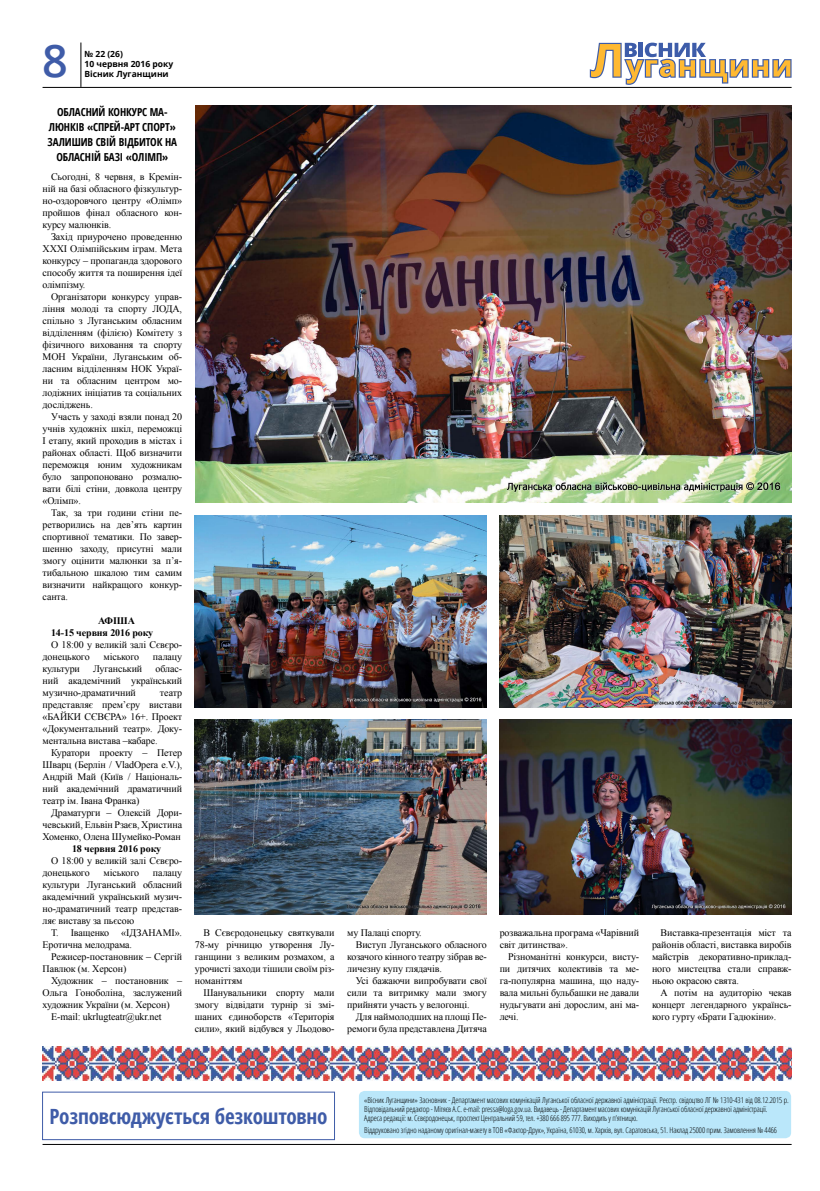
<style>
.page{position:relative;width:820px;height:1191px;background:#fff}
.page>*{position:absolute;margin:0;border:0;box-sizing:border-box;transform-origin:0 0}
.t1{font:600 45px "Open Sans";color:#3f5ca8}
.t2{font:700 condensed 21px "Open Sans";letter-spacing:-.01em;color:#3f5ca8}
.t3{font:700 condensed 11px/15px "Open Sans";letter-spacing:-.01em;color:#000;text-align:center}
.t4{font:10px/12px "Times New Roman";letter-spacing:-.01em;color:#000;text-align:justify}
.t5{font:700 10px/12px "Times New Roman";letter-spacing:-.01em;color:#000}
.t6{font:700 8.5px/10.2px "Open Sans";color:#000}
.t7{font:300 condensed 8px/9px "Open Sans";letter-spacing:-.015em;color:#000}
</style>
<div class="page">
<hr style="left:43px;top:87px;width:748px;height:1px;background:#000">
<hr style="left:81px;top:43px;width:1px;height:44px;background:#000">
<img style="left:43px;top:1046px;width:748px;height:34px">
<div style="left:359px;top:1091px;width:431px;height:47px;background:#bae7fa;border-radius:6px"></div>
<hr style="left:43px;top:1144px;width:748px;height:1px;background:#000">
<svg style="left:589px;top:43px;width:202px;height:42px"></svg>
<img style="left:195px;top:105px;width:596px;height:398px">
<img style="left:499px;top:516px;width:292px;height:192px">
<img style="left:499px;top:720px;width:292px;height:194px">
<img style="left:195px;top:516px;width:291px;height:192px">
<img style="left:195px;top:720px;width:291px;height:194px">
<div style="left:42px;top:1091px;width:293px;height:49px;border:1px solid #3f5ca8"></div>
<h1 class="t1" style="left:42px;top:30px;width:27px">8</h1>
<p class="t6" style="left:84px;top:49px;width:90px">№ 22 (26)<br>10 червня 2016 року</p>
<p class="t6" style="left:84px;top:69px;width:86px">Вісник Луганщини</p>
<p class="t3" style="left:48px;top:104px;width:131px">ОБЛАСНИЙ КОНКУРС МА-<br>ЛЮНКІВ «СПРЕЙ-АРТ СПОРТ»<br>ЗАЛИШИВ СВІЙ ВІДБИТОК НА<br>ОБЛАСНІЙ БАЗІ «ОЛІМП»</p>
<p class="t4" style="left:43px;top:170px;width:141px;text-indent:8px">Сьогодні, 8 червня, в Кремін&shy;ній на базі обласного фізкультур&shy;но-оздоровчого центру «Олімп» пройшов фінал обласного кон&shy;курсу малюнків.</p>
<p class="t4" style="left:43px;top:230px;width:141px;text-indent:8px">Захід приурочено проведенню ХХХІ Олімпійським іграм. Мета конкурсу – пропаганда здорового способу життя та поширення ідеї олімпізму.</p>
<p class="t4" style="left:43px;top:290px;width:141px;text-indent:8px">Організатори конкурсу управ&shy;ління молоді та спорту ЛОДА, спільно з Луганським обласним відділенням (філією) Комітету з фізичного виховання та спорту МОН України, Луганським об&shy;ласним відділенням НОК Украї&shy;ни та обласним центром мо&shy;лодіжних ініціатив та соціальних досліджень.</p>
<p class="t4" style="left:43px;top:410px;width:141px;text-indent:8px">Участь у заході взяли понад 20 учнів художніх шкіл, переможці І етапу, який проходив в містах і районах області. Щоб визначити переможця юним художникам було запропоновано розмалю&shy;вати білі стіни, довкола центру «Олімп».</p>
<p class="t4" style="left:43px;top:506px;width:141px;text-indent:8px">Так, за три години стіни пе&shy;ретворились на дев’ять картин спортивної тематики. По завер&shy;шенню заходу, присутні мали змогу оцінити малюнки за п’я&shy;тибальною шкалою тим самим визначити найкращого конкур&shy;санта.</p>
<p class="t5" style="left:51px;top:614px;width:104px;text-indent:47px">АФІША<br>14-15 червня 2016 року</p>
<p class="t4" style="left:43px;top:638px;width:141px;text-indent:8px">О 18:00 у великій залі Сєвєро&shy;донецького</p>
<p class="t4" style="left:103px;top:650px;width:37px">міського</p>
<p class="t4" style="left:153px;top:650px;width:31px">палацу</p>
<p class="t4" style="left:43px;top:662px;width:141px;text-indent:113px">облас&shy;ний академічний український музично-драматичний</p>
<p class="t4" style="left:43px;top:662px;width:39px">культури</p>
<p class="t4" style="left:93px;top:662px;width:51px">Луганський</p>
<p class="t4" style="left:43px;top:686px;width:141px;text-indent:117px">театр представляє прем’єру вистави «БАЙКИ СЄВЄРА» 16+. Проект «Документальний театр». Доку&shy;ментальна вистава –кабаре.</p>
<p class="t4" style="left:43px;top:746px;width:141px;text-indent:8px">Куратори проекту – Петер Шварц (Берлін / VladOpera e.V.), Андрій Май (Київ / Національ&shy;ний академічний драматичний театр ім. Івана Франка)</p>
<p class="t4" style="left:43px;top:806px;width:141px;text-indent:8px">Драматурги – Олексій Дори&shy;чевський, Ельвін Рзаєв, Христина Хоменко, Олена Шумейко-Роман</p>
<p class="t5" style="left:72px;top:842px;width:91px">18 червня 2016 року</p>
<p class="t4" style="left:43px;top:854px;width:141px;text-indent:8px">О 18:00 у великій залі Сєвєро&shy;донецького</p>
<p class="t4" style="left:103px;top:866px;width:37px">міського</p>
<p class="t4" style="left:43px;top:866px;width:141px;text-indent:110px">палацу культури Луганський обласний академічний український музич&shy;но-драматичний театр представ&shy;ляє виставу за пьєсою</p>
<p class="t4" style="left:43px;top:926px;width:141px;text-indent:8px">Т. Іващенко «ІДЗАНАМІ».<br>Еротична мелодрама.</p>
<p class="t4" style="left:43px;top:950px;width:141px;text-indent:8px">Режисер-постановник – Сергій<br>Павлюк (м. Херсон)</p>
<p class="t4" style="left:51px;top:974px;width:132px">Художник – постановник –</p>
<p class="t4" style="left:43px;top:986px;width:141px">Ольга Гоноболіна, заслужений</p>
<p class="t4" style="left:43px;top:998px;width:129px">художник України (м. Херсон)</p>
<p class="t4" style="left:51px;top:1010px;width:112px">E-mail: ukrlugteatr@ukr.net</p>
<p class="t4" style="left:195px;top:926px;width:141px;text-indent:8px">В Сєвєродонецьку святкували 78-му річницю утворення Лу&shy;ганщини з великим розмахом, а урочисті заходи тішили своїм різ&shy;номаніттям</p>
<p class="t4" style="left:195px;top:986px;width:141px;text-indent:8px">Шанувальники спорту мали змогу відвідати турнір зі змі&shy;шаних єдиноборств «Територія сили», який відбувся у Льодово-</p>
<p class="t4" style="left:347px;top:926px;width:76px">му Палаці спорту.</p>
<p class="t4" style="left:355px;top:938px;width:132px">Виступ Луганського обласного</p>
<p class="t4" style="left:347px;top:950px;width:141px">козачого кінного театру зібрав ве-</p>
<p class="t4" style="left:347px;top:962px;width:96px">личезну купу глядачів.</p>
<p class="t4" style="left:355px;top:974px;width:132px">Усі бажаючи випробувати свої</p>
<p class="t4" style="left:347px;top:986px;width:141px">сили та витримку мали змогу</p>
<p class="t4" style="left:347px;top:998px;width:124px">прийняти участь у велогонці.</p>
<p class="t4" style="left:355px;top:1010px;width:132px">Для наймолодших на площі Пе-</p>
<p class="t4" style="left:347px;top:1022px;width:141px">ремоги була представлена Дитяча</p>
<p class="t4" style="left:499px;top:926px;width:141px">розважальна програма «Чарівний світ дитинства».</p>
<p class="t4" style="left:499px;top:950px;width:141px;text-indent:8px">Різноманітні конкурси, висту&shy;пи дитячих колективів та ме&shy;га-популярна машина, що наду&shy;вала мильні бульбашки не давали нудьгувати ані дорослим, ані ма&shy;лечі.</p>
<p class="t4" style="left:651px;top:926px;width:141px;text-indent:8px">Виставка-презентація міст та районів області, виставка виробів майстрів декоративно-приклад&shy;ного мистецтва стали справж&shy;ньою окрасою свята.</p>
<p class="t4" style="left:651px;top:986px;width:141px;text-indent:8px">А потім на аудиторію чекав концерт легендарного українсь&shy;кого гурту «Брати Гадюкіни».</p>
<h2 class="t2" style="left:49px;top:1101px;width:279px">Розповсюджується безкоштовно</h2>
<p class="t7" style="left:364px;top:1095px;width:426px">«Вісник Луганщини» Засновник - Департамент масових комунікацій Луганської обласної державної адміністрації. Реєстр. свідоцтво ЛГ № 1310-431 від 08.12.2015 р.<br>Відповідальний редактор - Мітяєв А.С. e-mail: pressa@loga.gov.ua. Видавець - Департамент масових комунікацій Луганської обласної державної адміністрації.<br>Адреса редакції: м. Сєвєродонецьк, проспект Центральний 59, тел. +380 666 895 777. Виходить у п’ятницю.</p>
<p class="t7" style="left:364px;top:1125px;width:414px">Віддруковано згідно наданому оригінал-макету в ТОВ «Фактор-Друк», Україна, 61030, м. Харків, вул. Саратовська, 51. Наклад 25000 прим. Замовлення № 4466</p>
</div>
